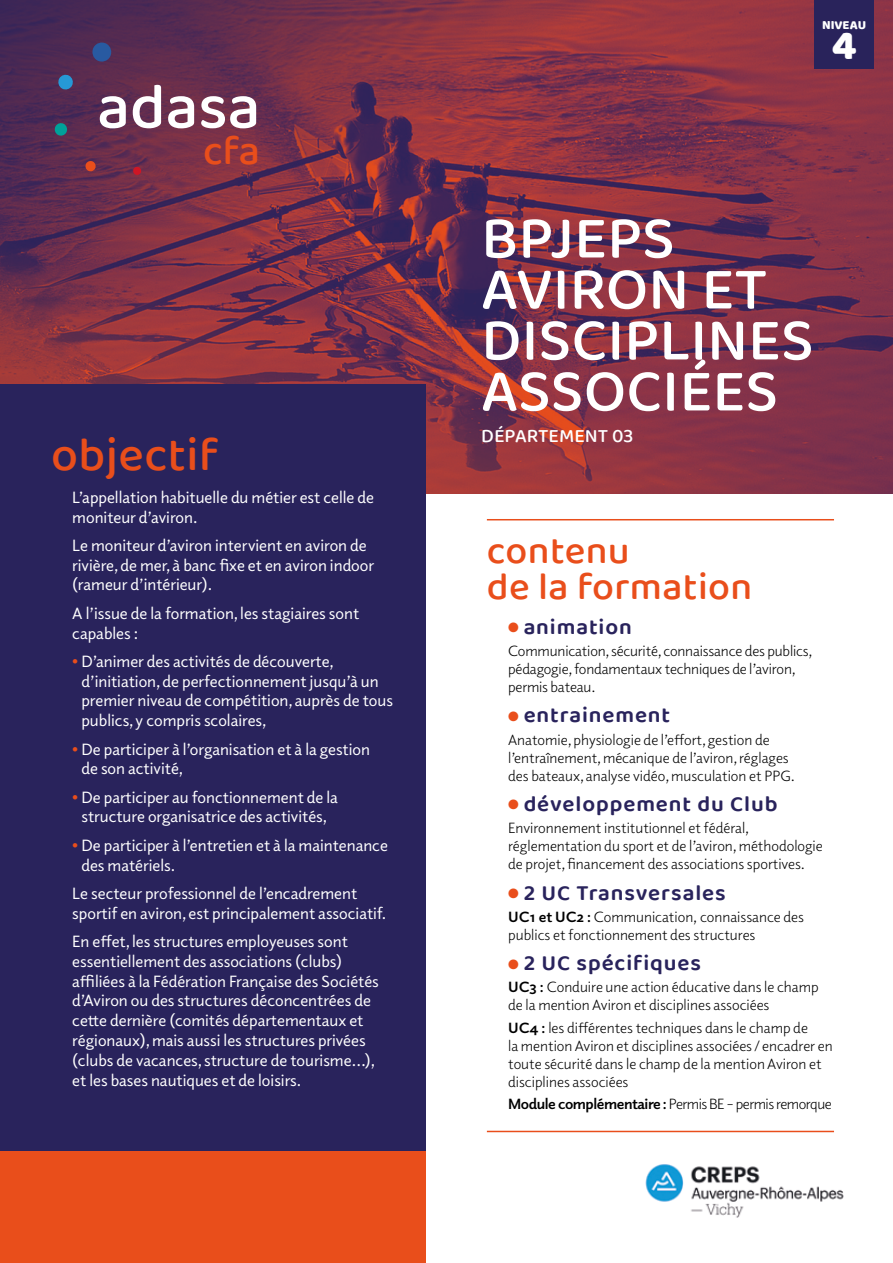
<style>
.page{position:relative;width:893px;height:1263px;background:#fff}
.page>*{position:absolute;margin:0;border:0;box-sizing:border-box;transform-origin:0 0}
.t1{font:500 64.8px "Baloo Paaji 2";color:#fff}
.t2{font:500 61.5px/51px "Baloo Paaji 2";color:#fff}
.t3{font:500 48px "Baloo Paaji 2";letter-spacing:.01em;color:#e94e1b}
.t4{font:800 42px "Baloo Paaji 2";color:#fff}
.t5{font:500 41.85px "Baloo Paaji 2";color:#e94e1b}
.t6{font:500 39px/36px "Baloo Paaji 2";letter-spacing:.01em;color:#e94e1b}
.t7{font:600 22.5px "Baloo Paaji 2";letter-spacing:.04em;color:#29235c}
.t8{font:500 19.5px "Baloo Paaji 2";color:#fff}
.t9{font:16.5px/19.8px "Elido";color:#fff}
.t10{font:15px/18px "Elido";color:#000}
.t11{font:15px "Elido";letter-spacing:-.03em;color:#000}
.t12{font:800 12.75px "Baloo Paaji 2";color:#fff}
.s1{font-weight:900;color:#e94e1b}
.s2{color:#e94e1b}
.s3{font-weight:700}
</style>
<div class="page">
<svg style="left:0;top:0;width:893px;height:493px;background:#7c3148"></svg>
<div style="left:0;top:385px;width:425px;height:878px;background:#29235c"></div>
<hr style="left:487px;top:519px;width:347px;height:1px;background:#e94e1b">
<hr style="left:487px;top:1131px;width:347px;height:1px;background:#e94e1b">
<svg style="left:133px;top:166px;width:9px;height:10px"></svg>
<svg style="left:85px;top:160px;width:11px;height:12px"></svg>
<svg style="left:54px;top:122px;width:14px;height:15px"></svg>
<svg style="left:57px;top:74px;width:17px;height:17px"></svg>
<svg style="left:91px;top:41px;width:22px;height:22px"></svg>
<div style="left:0;top:1152px;width:425px;height:111px;background:#e94e1b"></div>
<img style="left:645px;top:1164px;width:199px;height:54px">
<h1 class="t1" style="left:97px;top:67px;width:165px">adasa</h1>
<h3 class="t5" style="left:203px;top:125px;width:58px">cfa</h3>
<h3 class="t3" style="left:51px;top:425px;width:169px">objectif</h3>
<p class="t9" style="left:72px;top:486px;width:303px">L’appellation habituelle du métier est celle de moniteur d’aviron.</p>
<p class="t9" style="left:72px;top:535px;width:303px">Le moniteur d’aviron intervient en aviron de rivière, de mer, à banc fixe et en aviron indoor (rameur d’intérieur).</p>
<p class="t9" style="left:72px;top:602px;width:288px">A l’issue de la formation, les stagiaires sont capables :</p>
<p class="t9" style="left:81px;top:651px;width:313px;text-indent:-9px"><span class="s1">•</span> D’animer des activités de découverte, d’initiation, de perfectionnement jusqu’à un premier niveau de compétition, auprès de tous publics, y compris scolaires,</p>
<p class="t9" style="left:81px;top:738px;width:290px;text-indent:-9px"><span class="s1">•</span> De participer à l’organisation et à la gestion de son activité,</p>
<p class="t9" style="left:72px;top:786px;width:267px;text-align:center"><span class="s1">•</span> De participer au fonctionnement de la structure organisatrice des activités,</p>
<p class="t9" style="left:81px;top:834px;width:308px;text-indent:-9px"><span class="s1">•</span> De participer à l’entretien et à la maintenance des matériels.</p>
<p class="t9" style="left:72px;top:883px;width:315px">Le secteur professionnel de l’encadrement sportif en aviron, est principalement associatif.</p>
<p class="t9" style="left:72px;top:931px;width:308px">En effet, les structures employeuses sont essentiellement des associations (clubs) affiliées à la Fédération Française des Sociétés d’Aviron ou des structures déconcentrées de cette dernière (comités départementaux et régionaux), mais aussi les structures privées (clubs de vacances, structure de tourisme…), et les bases nautiques et de loisirs.</p>
<p class="t12" style="left:822px;top:17px;width:46px">NIVEAU</p>
<h3 class="t4" style="left:831px;top:20px;width:27px">4</h3>
<h2 class="t2" style="left:481px;top:211px;width:334px">BPJEPS<br>AVIRON ET<br>DISCIPLINES<br>ASSOCIÉES</h2>
<p class="t8" style="left:481px;top:424px;width:154px">DÉPARTEMENT 03</p>
<h3 class="t6" style="left:487px;top:531px;width:267px">contenu<br>de la formation</h3>
<h3 class="t7" style="left:508px;top:613px;width:125px"><span class="s2">●</span> animation</h3>
<p class="t10" style="left:508px;top:641px;width:306px">Communication, sécurité, connaissance des publics, pédagogie, fondamentaux techniques de l’aviron, permis bateau.</p>
<h3 class="t7" style="left:508px;top:701px;width:164px"><span class="s2">●</span> entrainement</h3>
<p class="t10" style="left:508px;top:730px;width:288px">Anatomie, physiologie de l’effort, gestion de l’entraînement, mécanique de l’aviron, réglages des bateaux, analyse vidéo, musculation et PPG.</p>
<h3 class="t7" style="left:508px;top:790px;width:271px"><span class="s2">●</span> développement du Club</h3>
<p class="t10" style="left:508px;top:819px;width:316px">Environnement institutionnel et fédéral, réglementation du sport et de l’aviron, méthodologie de projet, financement des associations sportives.</p>
<h3 class="t7" style="left:508px;top:879px;width:219px"><span class="s2">●</span> 2 UC Transversales</h3>
<p class="t10" style="left:508px;top:907px;width:297px"><span class="s3">UC1 et UC2 :</span> Communication, connaissance des publics et fonctionnement des structures</p>
<h3 class="t7" style="left:508px;top:949px;width:194px"><span class="s2">●</span> 2 UC spécifiques</h3>
<p class="t10" style="left:508px;top:978px;width:312px"><span class="s3">UC3 :</span> Conduire une action éducative dans le champ de la mention Aviron et disciplines associées</p>
<p class="t10" style="left:508px;top:1018px;width:326px"><span class="s3">UC4 :</span> les différentes techniques dans le champ de<br>la mention Aviron et disciplines associées / encadrer en toute sécurité dans le champ de la mention Aviron et disciplines associées</p>
<p class="t11" style="left:508px;top:1094px;width:325px"><span class="s3">Module complémentaire :</span> Permis BE – permis remorque</p>
</div>
